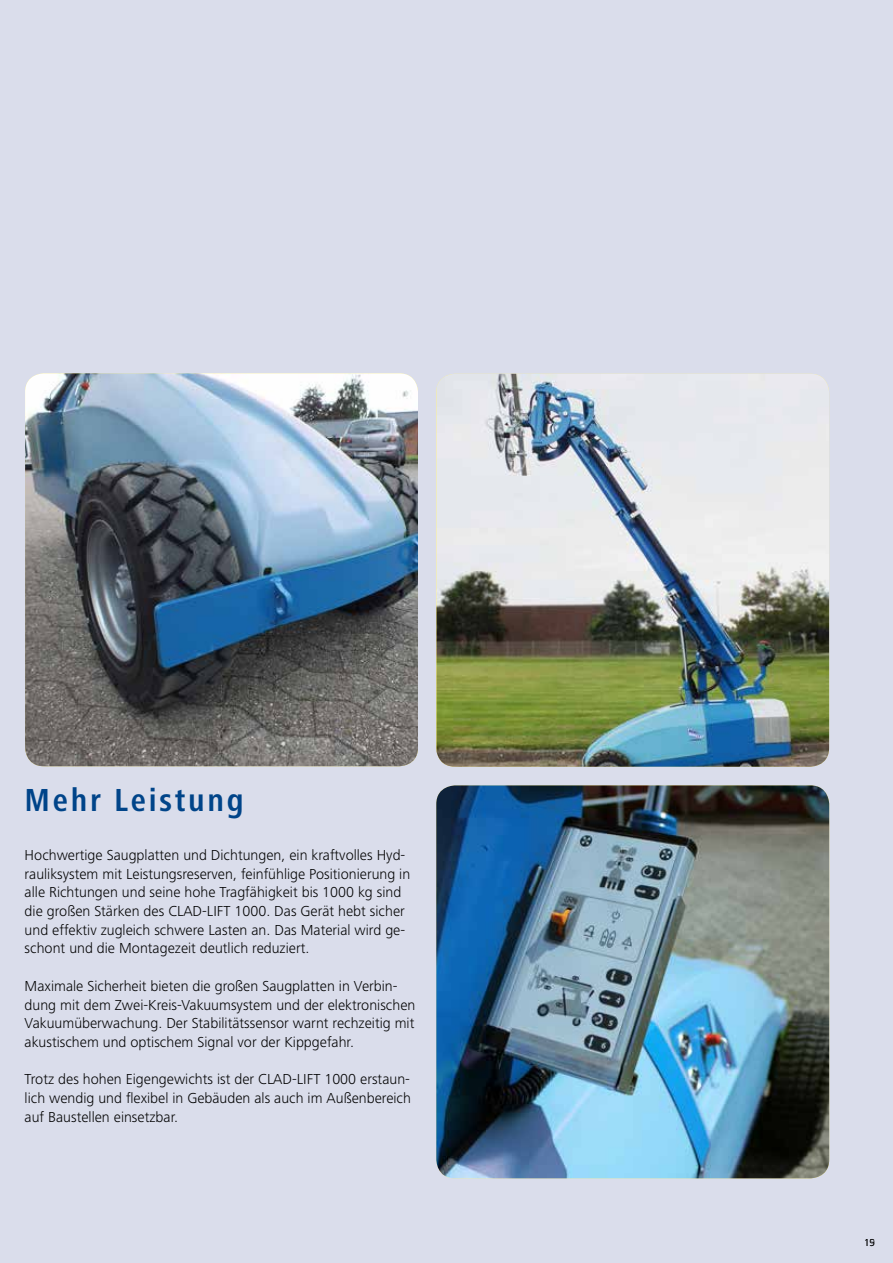
<style>
.page{position:relative;width:893px;height:1263px;background:#daddeb}
.page>*{position:absolute;margin:0;border:0;box-sizing:border-box;transform-origin:0 0}
.t1{font:700 condensed 33px "Frutiger Next LT";letter-spacing:.08em;color:#004489}
.t2{font:300 15px/18.8px "Frutiger Next LT";color:#000}
.t3{font:300 10.5px "Frutiger Next LT";color:#000}
</style>
<div class="page">
<img style="left:436px;top:374px;width:393px;height:393px">
<img style="left:25px;top:373px;width:393px;height:393px">
<img style="left:436px;top:785px;width:393px;height:393px">
<h1 class="t1" style="left:25px;top:781px;width:221px">Mehr Leistung</h1>
<p class="t2" style="left:25px;top:845px;width:387px">Hochwertige Saugplatten und Dichtungen, ein kraftvolles Hyd&shy;rauliksystem mit Leistungsreserven, feinfühlige Positionierung in alle Richtungen und seine hohe Tragfähigkeit bis 1000 kg sind die großen Stärken des CLAD-LIFT 1000. Das Gerät hebt sicher und effektiv zugleich schwere Lasten an. Das Material wird ge&shy;schont und die Montagezeit deutlich reduziert.</p>
<p class="t2" style="left:25px;top:976px;width:392px">Maximale Sicherheit bieten die großen Saugplatten in Verbin&shy;dung mit dem Zwei-Kreis-Vakuumsystem und der elektronischen Vakuumüberwachung. Der Stabilitätssensor warnt rechzeitig mit akustischem und optischem Signal vor der Kippgefahr.</p>
<p class="t2" style="left:25px;top:1070px;width:388px;text-align:justify">Trotz des hohen Eigengewichts ist der CLAD-LIFT 1000 erstaun&shy;lich wendig und flexibel in Gebäuden als auch im Außenbereich auf Baustellen einsetzbar.</p>
<p class="t3" style="left:864px;top:1236px;width:13px">195</p>
</div>
